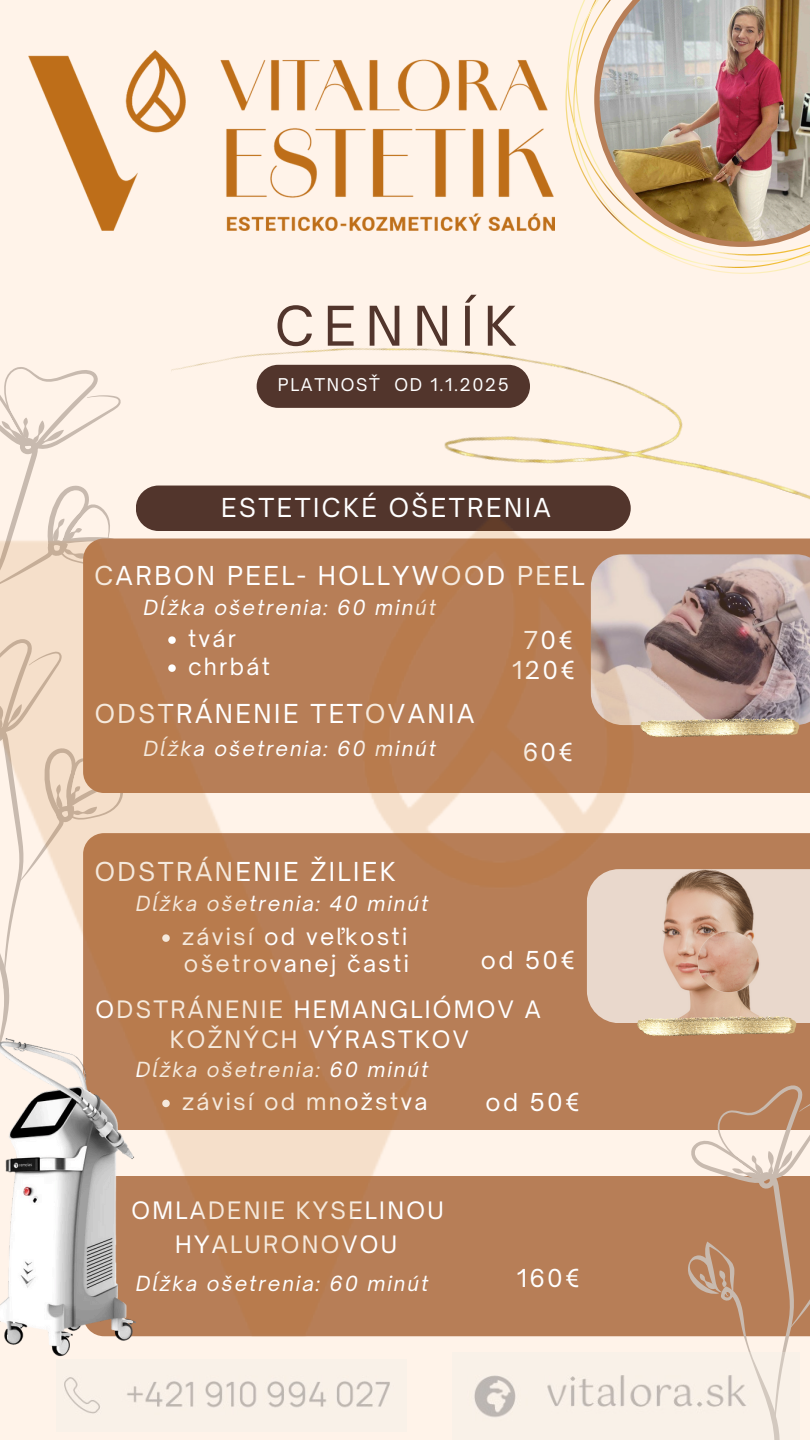
<style>
.page{position:relative;width:810px;height:1440px;background:#fff3e9}
.page>*{position:absolute;margin:0;border:0;box-sizing:border-box;transform-origin:0 0}
.t1{font:52.3px "Open Sauce One";letter-spacing:.185em;color:#52352c}
.t2{font:25px "Open Sauce One";letter-spacing:.1em;color:#fff}
.t3{font:23.7px "Open Sauce One";letter-spacing:.1em;color:#fff}
.t4{font:23px "Open Sauce One";letter-spacing:.1em;color:#fff}
.t5{font:22.7px "Open Sauce One";letter-spacing:.1em;color:#fff}
.t6{font:italic 20px "Open Sauce One";letter-spacing:.1em;color:#fff}
.t7{font:16.9px "Open Sauce One";letter-spacing:.1em;color:#fff}
</style>
<div class="page">
<svg style="left:0;top:367px;width:121px;height:101px"></svg>
<svg style="left:0;top:417px;width:64px;height:39px"></svg>
<svg style="left:13px;top:468px;width:126px;height:47px"></svg>
<div style="left:136px;top:486px;width:495px;height:45px;background:#52352c;border-radius:23px"></div>
<svg style="left:688px;top:1336px;width:122px;height:16px"></svg>
<img style="left:474px;top:1352px;width:312px;height:88px">
<img style="left:64px;top:1381px;width:326px;height:33px">
<img style="left:4px;top:1336px;width:236px;height:46px">
<img style="left:28px;top:51px;width:513px;height:180px">
<img style="left:170px;top:348px;width:640px;height:167px">
<img style="left:0;top:515px;width:810px;height:821px">
<img style="left:541px;top:0;width:269px;height:274px">
<p class="t1" style="left:275px;top:293px;width:243px">CENNÍK</p>
<h4 class="t7" style="left:278px;top:374px;width:232px">PLATNOSŤ OD 1.1.2025</h4>
<p class="t2" style="left:221px;top:492px;width:331px">ESTETICKÉ OŠETRENIA</p>
<p class="t2" style="left:94px;top:560px;width:492px">CARBON PEEL- HOLLYWOOD PEEL</p>
<p class="t6" style="left:144px;top:595px;width:294px">Dĺžka ošetrenia: 60 minút</p>
<p class="t5" style="left:188px;top:624px;width:50px">tvár</p>
<h1 class="t3" style="left:524px;top:625px;width:51px">70€</h1>
<p class="t5" style="left:188px;top:652px;width:83px">chrbát</p>
<p class="t3" style="left:512px;top:655px;width:65px">120€</p>
<p class="t2" style="left:95px;top:698px;width:381px">ODSTRÁNENIE TETOVANIA</p>
<h2 class="t6" style="left:144px;top:736px;width:294px">Dĺžka ošetrenia: 60 minút</h2>
<h4 class="t3" style="left:523px;top:737px;width:52px">60€</h4>
<h2 class="t2" style="left:95px;top:856px;width:302px">ODSTRÁNENIE ŽILIEK</h2>
<h4 class="t6" style="left:136px;top:891px;width:294px">Dĺžka ošetrenia: 40 minút</h4>
<p class="t5" style="left:182px;top:922px;width:227px">závisí od veľkosti</p>
<p class="t5" style="left:184px;top:949px;width:226px">ošetrovanej časti</p>
<p class="t3" style="left:481px;top:946px;width:96px">od 50€</p>
<p class="t4" style="left:96px;top:995px;width:447px">ODSTRÁNENIE HEMANGLIÓMOV A</p>
<p class="t4" style="left:170px;top:1025px;width:300px">KOŽNÝCH VÝRASTKOV</p>
<p class="t6" style="left:136px;top:1057px;width:294px">Dĺžka ošetrenia: 60 minút</p>
<h4 class="t5" style="left:182px;top:1087px;width:247px">závisí od množstva</h4>
<p class="t3" style="left:486px;top:1087px;width:96px">od 50€</p>
<p class="t4" style="left:132px;top:1196px;width:314px">OMLADENIE KYSELINOU</p>
<h2 class="t4" style="left:175px;top:1230px;width:224px">HYALURONOVOU</h2>
<h2 class="t6" style="left:136px;top:1271px;width:294px">Dĺžka ošetrenia: 60 minút</h2>
<h3 class="t3" style="left:517px;top:1264px;width:65px">160€</h3>
</div>
